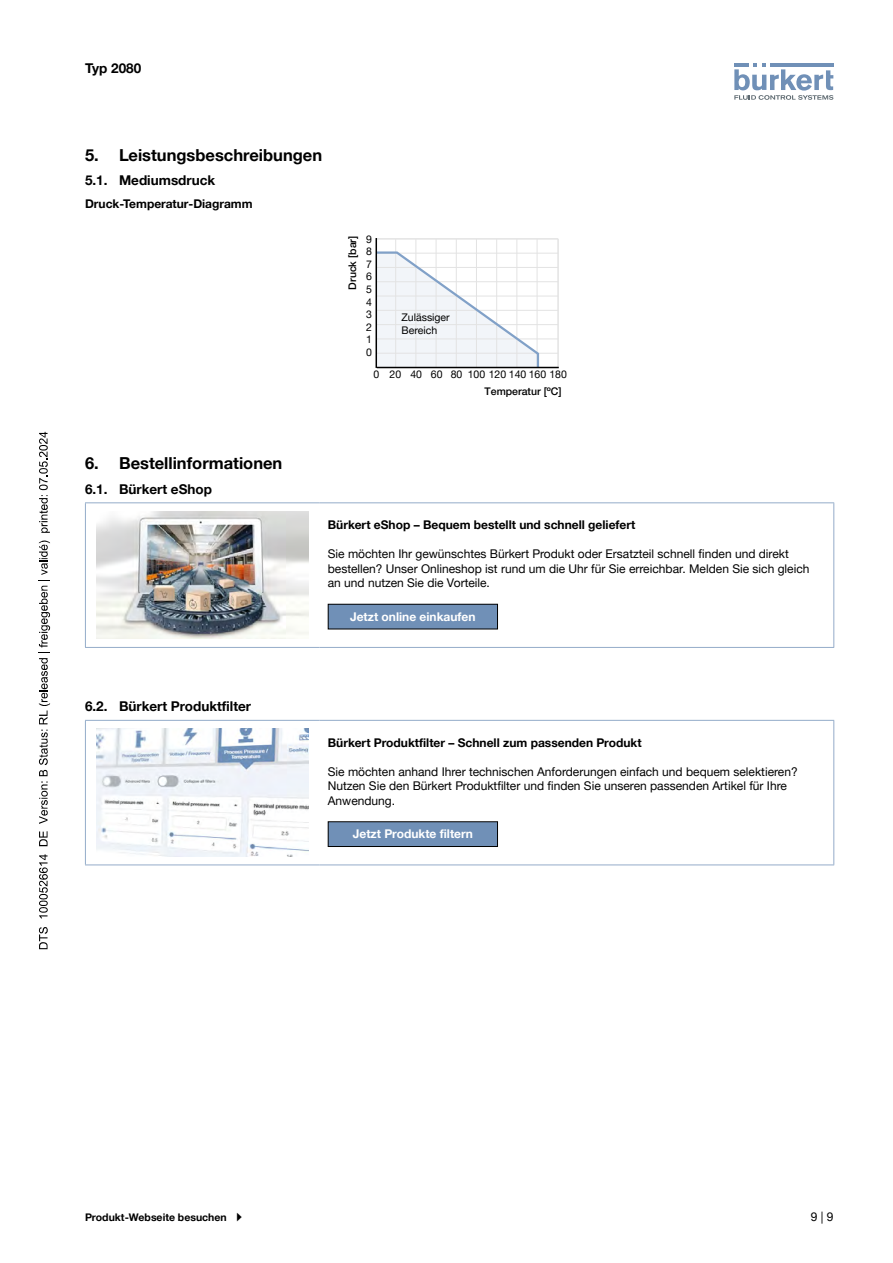
<style>
.page{position:relative;width:893px;height:1263px;background:#fff}
.page>*{position:absolute;margin:0;border:0;box-sizing:border-box;transform-origin:0 0}
.t1{font:700 16.5px "Helvetica Neue LTW1 G";color:#000}
.t2{font:700 13.5px "Helvetica Neue LTW1 G";color:#000}
.t3{font:12px/14.4px "Helvetica Neue LTW1 G";color:#000}
.t4{font:700 12px "Helvetica Neue LTW1 G";color:#000}
.t5{font:700 12px "Helvetica Neue LTW1 G";color:#fff}
.t6{font:10.5px/12.6px "Helvetica Neue LTW1 G";color:#000;text-align:justify}
.t7{font:700 10.5px "Helvetica Neue LTW1 G";color:#000}
.t8{font:500 10.5px "Helvetica Neue LTW1 G";color:#000}
</style>
<div class="page">
<svg style="left:734px;top:63px;width:99px;height:37px"></svg>
<hr style="left:377px;top:253px;width:181px;height:1px;background:#e3e3e3">
<hr style="left:377px;top:267px;width:181px;height:1px;background:#e3e3e3">
<hr style="left:377px;top:281px;width:181px;height:1px;background:#e3e3e3">
<hr style="left:377px;top:296px;width:181px;height:1px;background:#e3e3e3">
<hr style="left:377px;top:310px;width:181px;height:1px;background:#e3e3e3">
<hr style="left:377px;top:324px;width:181px;height:1px;background:#e3e3e3">
<hr style="left:377px;top:339px;width:181px;height:1px;background:#e3e3e3">
<hr style="left:377px;top:353px;width:181px;height:1px;background:#e3e3e3">
<hr style="left:377px;top:238px;width:181px;height:2px;background:#e3e3e3">
<hr style="left:557px;top:239px;width:2px;height:129px;background:#e3e3e3">
<hr style="left:395px;top:239px;width:1px;height:129px;background:#e3e3e3">
<hr style="left:416px;top:239px;width:1px;height:129px;background:#e3e3e3">
<hr style="left:436px;top:239px;width:1px;height:129px;background:#e3e3e3">
<hr style="left:456px;top:239px;width:1px;height:129px;background:#e3e3e3">
<hr style="left:476px;top:239px;width:1px;height:129px;background:#e3e3e3">
<hr style="left:496px;top:239px;width:1px;height:129px;background:#e3e3e3">
<hr style="left:517px;top:239px;width:1px;height:129px;background:#e3e3e3">
<hr style="left:537px;top:239px;width:1px;height:129px;background:#e3e3e3">
<svg style="left:375px;top:250px;width:165px;height:119px"></svg>
<hr style="left:376px;top:238px;width:1px;height:130px;background:#000">
<hr style="left:377px;top:367px;width:182px;height:1px;background:#000">
<hr style="left:85px;top:502px;width:234px;height:1px;background:#94acc9">
<hr style="left:85px;top:503px;width:1px;height:144px;background:#94acc9">
<hr style="left:319px;top:502px;width:515px;height:1px;background:#94acc9">
<hr style="left:833px;top:503px;width:1px;height:144px;background:#94acc9">
<hr style="left:85px;top:647px;width:234px;height:1px;background:#94acc9">
<hr style="left:319px;top:647px;width:515px;height:1px;background:#94acc9">
<img style="left:96px;top:511px;width:213px;height:128px">
<div style="left:328px;top:604px;width:169px;height:25px;background:#7090b7"></div>
<div style="left:328px;top:604px;width:170px;height:25px;border:1px solid #000"></div>
<hr style="left:85px;top:720px;width:234px;height:1px;background:#94acc9">
<hr style="left:85px;top:721px;width:1px;height:143px;background:#94acc9">
<hr style="left:319px;top:720px;width:515px;height:1px;background:#94acc9">
<hr style="left:833px;top:721px;width:1px;height:143px;background:#94acc9">
<hr style="left:85px;top:864px;width:234px;height:1px;background:#94acc9">
<hr style="left:319px;top:864px;width:515px;height:1px;background:#94acc9">
<img style="left:96px;top:729px;width:213px;height:127px">
<div style="left:328px;top:822px;width:169px;height:24px;background:#7090b7"></div>
<div style="left:328px;top:821px;width:170px;height:26px;border:1px solid #000"></div>
<svg style="left:39px;top:927px;width:9px;height:22px"></svg>
<svg style="left:39px;top:854px;width:9px;height:64px"></svg>
<svg style="left:39px;top:831px;width:9px;height:15px"></svg>
<svg style="left:39px;top:540px;width:11px;height:284px"></svg>
<svg style="left:39px;top:432px;width:11px;height:101px"></svg>
<p class="t2" style="left:85px;top:60px;width:58px">Typ 2080</p>
<h1 class="t1" style="left:85px;top:145px;width:239px">5. Leistungsbeschreibungen</h1>
<p class="t2" style="left:85px;top:172px;width:132px">5.1. Mediumsdruck</p>
<p class="t4" style="left:85px;top:197px;width:169px">Druck-Temperatur-Diagramm</p>
<h1 class="t1" style="left:85px;top:453px;width:199px">6. Bestellinformationen</h1>
<p class="t2" style="left:85px;top:481px;width:128px">6.1. Bürkert eShop</p>
<p class="t8" style="left:346px;top:290px;width:55px;rotate:-90deg">Druck [bar]</p>
<p class="t6" style="left:366px;top:232px;width:7px">9<br>8<br>7<br>6<br>5<br>4<br>3<br>2<br>1<br>0</p>
<p class="t6" style="left:402px;top:311px;width:50px">Zulässiger<br>Bereich</p>
<p class="t6" style="left:374px;top:368px;width:195px">0 20 40 60 80 100 120 140 160 180</p>
<p class="t8" style="left:485px;top:385px;width:78px">Temperatur [ºC]</p>
<p class="t2" style="left:85px;top:698px;width:167px">6.2. Bürkert Produktfilter</p>
<p class="t4" style="left:328px;top:518px;width:309px">Bürkert eShop – Bequem bestellt und schnell geliefert</p>
<p class="t3" style="left:328px;top:547px;width:483px">Sie möchten Ihr gewünschtes Bürkert Produkt oder Ersatzteil schnell finden und direkt bestellen? Unser Onlineshop ist rund um die Uhr für Sie erreichbar. Melden Sie sich gleich an und nutzen Sie die Vorteile.</p>
<p class="t5" style="left:350px;top:609px;width:127px">Jetzt online einkaufen</p>
<p class="t4" style="left:328px;top:735px;width:315px">Bürkert Produktfilter – Schnell zum passenden Produkt</p>
<p class="t3" style="left:328px;top:764px;width:471px">Sie möchten anhand Ihrer technischen Anforderungen einfach und bequem selektieren?<br>Nutzen Sie den Bürkert Produktfilter und finden Sie unseren passenden Artikel für Ihre<br>Anwendung.</p>
<p class="t5" style="left:353px;top:827px;width:122px">Jetzt Produkte filtern</p>
<p class="t7" style="left:85px;top:1211px;width:143px">Produkt-Webseite besuchen</p>
<p class="t3" style="left:811px;top:1209px;width:24px">9 | 9</p>
</div>
